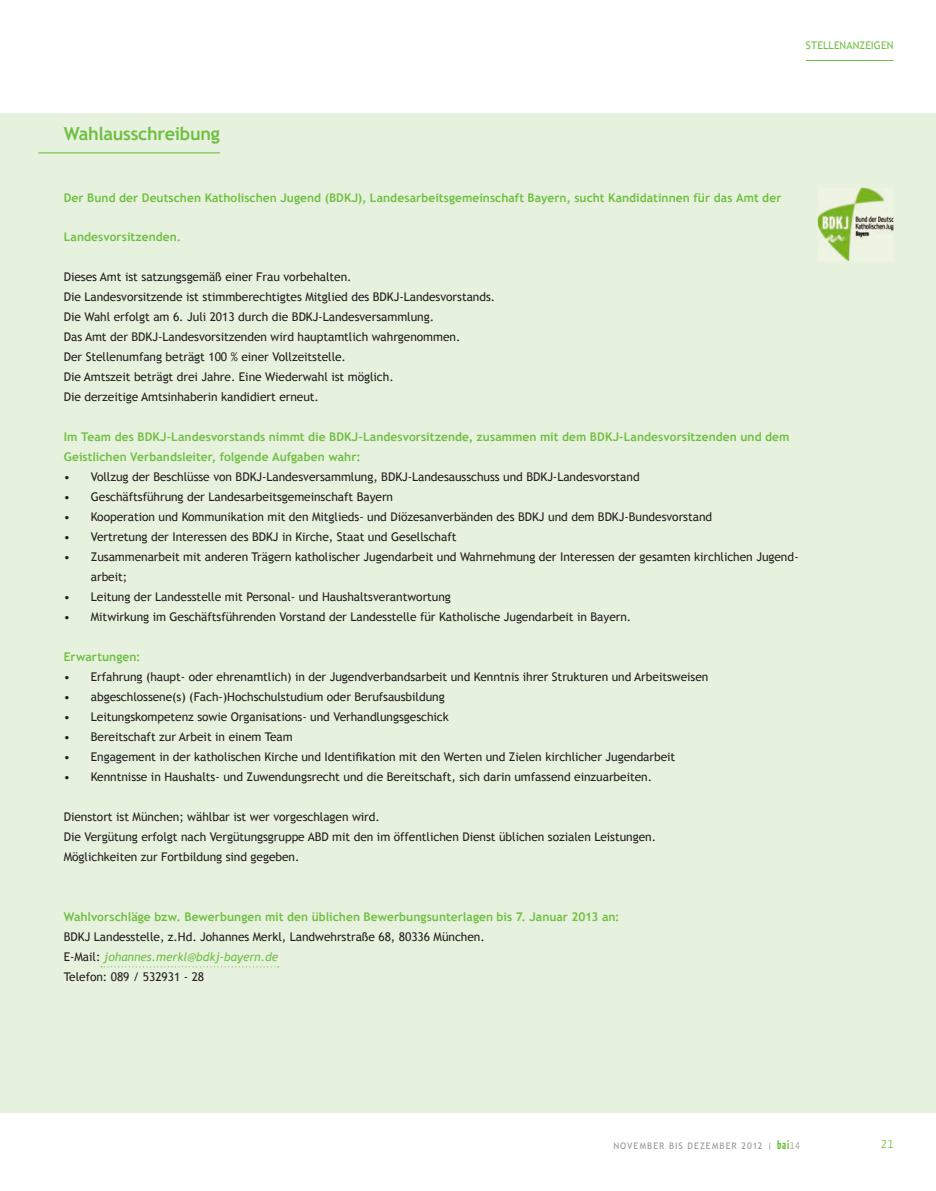
<style>
.page{position:relative;width:936px;height:1191px;background:#fff}
.page>*{position:absolute;margin:0;border:0;box-sizing:border-box;transform-origin:0 0}
.t1{font:700 18px "Trebuchet MS";letter-spacing:-.015em;color:#71bf44}
.t2{font:300 13.5px "BDKJ";color:#71bf44}
.t3{font:12px/20px "Trebuchet MS";letter-spacing:-.005em;color:#231f20}
.t4{font:700 12px/20px "Trebuchet MS";letter-spacing:.005em;color:#71bf44}
.t5{font:10.5px "Trebuchet MS";letter-spacing:.005em;color:#71bf44}
.t6{font:9px "Trebuchet MS";letter-spacing:.12em;color:#939598}
.s1{font-style:italic;color:#71bf44}
.s2{font-family:"BDKJ";font-weight:700;font-size:12px;color:#71bf44}
.s3{font-family:"BDKJ";font-weight:300;font-size:11.25px}
</style>
<div class="page">
<hr style="left:805px;top:60px;width:88px;height:1px;background:#71bf44">
<div style="left:0;top:113px;width:935px;height:999px;background:#e7f2de"></div>
<hr style="left:38px;top:152px;width:182px;height:1px;background:#71bf44">
<svg style="left:101px;top:966px;width:178px;height:1px"></svg>
<img style="left:817px;top:188px;width:76px;height:73px">
<p class="t5" style="left:805px;top:39px;width:89px">STELLENANZEIGEN</p>
<h1 class="t1" style="left:64px;top:122px;width:158px">Wahlausschreibung</h1>
<p class="t4" style="left:64px;top:188px;width:719px">Der Bund der Deutschen Katholischen Jugend (BDKJ), Landesarbeitsgemeinschaft Bayern, sucht Kandidatinnen für das Amt der</p>
<p class="t4" style="left:64px;top:227px;width:119px">Landesvorsitzenden.</p>
<p class="t3" style="left:64px;top:267px;width:433px">Dieses Amt ist satzungsgemäß einer Frau vorbehalten.<br>Die Landesvorsitzende ist stimmberechtigtes Mitglied des BDKJ-Landesvorstands.<br>Die Wahl erfolgt am 6. Juli 2013 durch die BDKJ-Landesversammlung.<br>Das Amt der BDKJ-Landesvorsitzenden wird hauptamtlich wahrgenommen.<br>Der Stellenumfang beträgt 100 % einer Vollzeitstelle.<br>Die Amtszeit beträgt drei Jahre. Eine Wiederwahl ist möglich.<br>Die derzeitige Amtsinhaberin kandidiert erneut.</p>
<p class="t4" style="left:64px;top:427px;width:727px">Im Team des BDKJ-Landesvorstands nimmt die BDKJ-Landesvorsitzende, zusammen mit dem BDKJ-Landesvorsitzenden und dem<br>Geistlichen Verbandsleiter, folgende Aufgaben wahr:</p>
<p class="t3" style="left:64px;top:467px;width:577px">• Vollzug der Beschlüsse von BDKJ-Landesversammlung, BDKJ-Landesausschuss und BDKJ-Landesvorstand</p>
<p class="t3" style="left:64px;top:487px;width:331px">• Geschäftsführung der Landesarbeitsgemeinschaft Bayern</p>
<p class="t3" style="left:64px;top:507px;width:650px">• Kooperation und Kommunikation mit den Mitglieds- und Diözesanverbänden des BDKJ und dem BDKJ-Bundesvorstand</p>
<p class="t3" style="left:64px;top:527px;width:394px">• Vertretung der Interessen des BDKJ in Kirche, Staat und Gesellschaft</p>
<p class="t3" style="left:91px;top:547px;width:709px;text-indent:-27px">• Zusammenarbeit mit anderen Trägern katholischer Jugendarbeit und Wahrnehmung der Interessen der gesamten kirchlichen Jugend&shy;arbeit;</p>
<p class="t3" style="left:64px;top:587px;width:388px">• Leitung der Landesstelle mit Personal- und Haushaltsverantwortung</p>
<p class="t3" style="left:64px;top:607px;width:569px">• Mitwirkung im Geschäftsführenden Vorstand der Landesstelle für Katholische Jugendarbeit in Bayern.</p>
<p class="t4" style="left:64px;top:646px;width:78px">Erwartungen:</p>
<p class="t3" style="left:64px;top:667px;width:646px">• Erfahrung (haupt- oder ehrenamtlich) in der Jugendverbandsarbeit und Kenntnis ihrer Strukturen und Arbeitsweisen</p>
<p class="t3" style="left:64px;top:687px;width:382px">• abgeschlossene(s) (Fach-)Hochschulstudium oder Berufsausbildung</p>
<p class="t3" style="left:64px;top:707px;width:386px">• Leitungskompetenz sowie Organisations- und Verhandlungsgeschick</p>
<p class="t3" style="left:64px;top:727px;width:230px">• Bereitschaft zur Arbeit in einem Team</p>
<p class="t3" style="left:64px;top:747px;width:613px">• Engagement in der katholischen Kirche und Identifikation mit den Werten und Zielen kirchlicher Jugendarbeit</p>
<p class="t3" style="left:64px;top:767px;width:590px">• Kenntnisse in Haushalts- und Zuwendungsrecht und die Bereitschaft, sich darin umfassend einzuarbeiten.</p>
<p class="t3" style="left:64px;top:807px;width:593px">Dienstort ist München; wählbar ist wer vorgeschlagen wird.<br>Die Vergütung erfolgt nach Vergütungsgruppe ABD mit den im öffentlichen Dienst üblichen sozialen Leistungen.<br>Möglichkeiten zur Fortbildung sind gegeben.</p>
<p class="t4" style="left:64px;top:906px;width:557px">Wahlvorschläge bzw. Bewerbungen mit den üblichen Bewerbungsunterlagen bis 7. Januar 2013 an:</p>
<p class="t3" style="left:64px;top:926px;width:422px">BDKJ Landesstelle, z.Hd. Johannes Merkl, Landwehrstraße 68, 80336 München.<br>E-Mail: <span class="s1">johannes.merkl@bdkj-bayern.de<br></span>Telefon: 089 / 532931 - 28</p>
<p class="t6" style="left:613px;top:1140px;width:188px">NOVEMBER BIS DEZEMBER 2012 | <span class="s2">bai</span><span class="s3">14</span></p>
<p class="t2" style="left:881px;top:1134px;width:14px">21</p>
</div>
